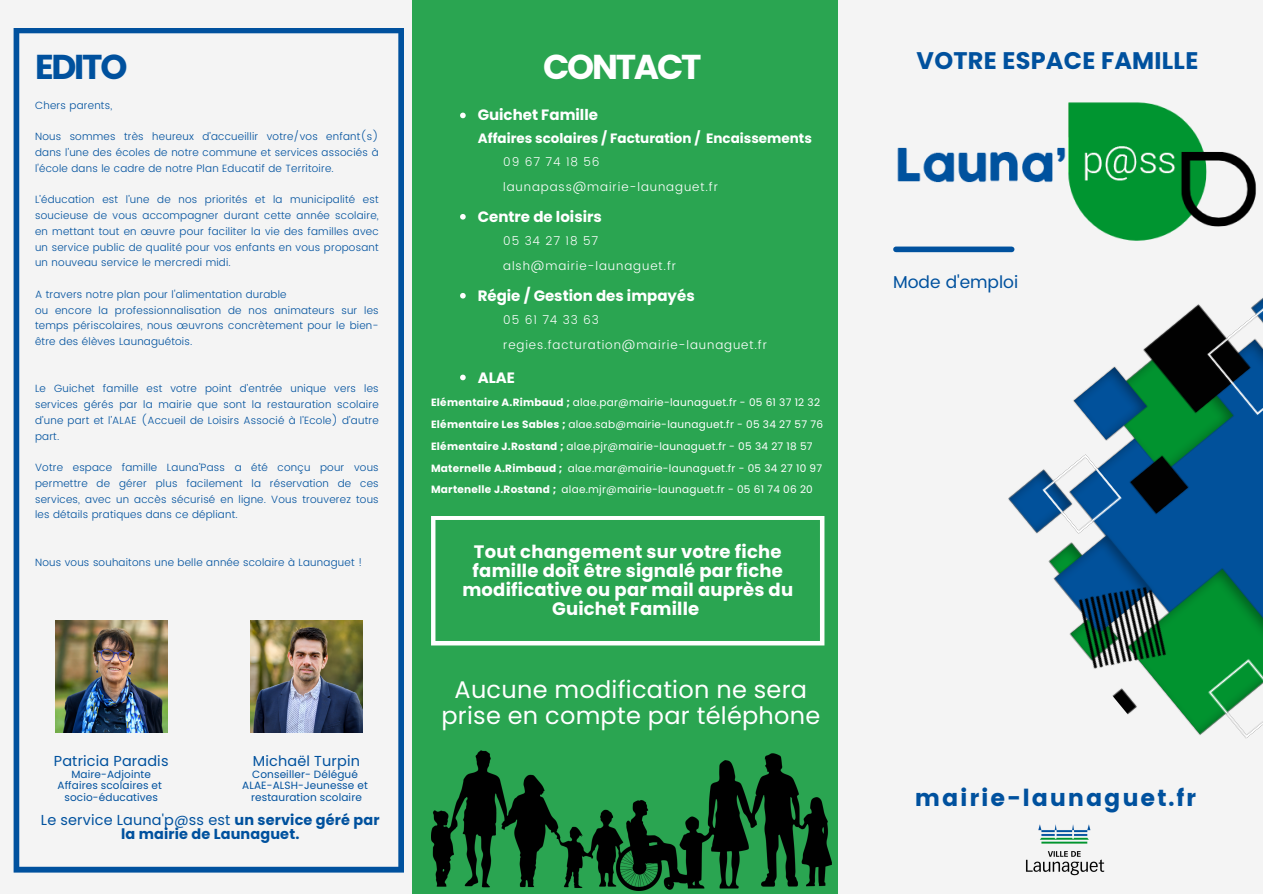
<style>
.page{position:relative;width:1263px;height:894px;background:#fff}
.page>*{position:absolute;margin:0;border:0;box-sizing:border-box;transform-origin:0 0}
.t1{font:700 34.5px "Poppins";letter-spacing:-.065em;color:#fff}
.t2{font:700 34.5px "Poppins";letter-spacing:-.065em;color:#00519e}
.t3{font:24px/25.8px "Poppins";letter-spacing:.01em;color:#fff;text-align:center}
.t4{font:700 24px "Poppins";letter-spacing:.01em;color:#00519e}
.t5{font:23.4px "Poppins";letter-spacing:.075em;color:#00519e}
.t6{font:700 18px/19px "Poppins";letter-spacing:.01em;color:#fff;text-align:center}
.t7{font:17.1px "Poppins";color:#00519e}
.t8{font:700 15px "Poppins";color:#fff}
.t9{font:700 14.4px/14.5px "Poppins";letter-spacing:.01em;color:#00519e;text-align:center}
.t10{font:14.4px "Poppins";letter-spacing:.01em;color:#00519e}
.t11{font:700 13.5px "Poppins";color:#fff}
.t12{font:300 12px "Poppins";letter-spacing:.075em;color:#fff}
.t13{font:300 10.5px/15.8px "Poppins";letter-spacing:.02em;color:#00519e;text-align:justify}
.t14{font:10.5px "Poppins";letter-spacing:.025em;color:#fff}
.t15{font:10.5px "Poppins";letter-spacing:.01em;color:#00519e}
.s1{font-weight:700}
.s2{font-weight:400}
</style>
<div class="page">
<div style="left:0;top:0;width:1263px;height:893px;background:#f4f4f4"></div>
<div style="left:413px;top:0;width:425px;height:893px;background:#2aa551"></div>
<img style="left:893px;top:102px;width:363px;height:151px">
<div style="left:896px;top:246px;width:116px;height:6px;background:#00519e"></div>
<svg style="left:14px;top:28px;width:390px;height:844px"></svg>
<svg style="left:431px;top:516px;width:393px;height:129px"></svg>
<img style="left:935px;top:213px;width:328px;height:526px">
<img style="left:431px;top:750px;width:400px;height:139px">
<img style="left:55px;top:620px;width:112px;height:112px">
<img style="left:251px;top:620px;width:111px;height:112px">
<img style="left:1026px;top:824px;width:79px;height:52px">
<svg style="left:460px;top:113px;width:6px;height:5px"></svg>
<svg style="left:460px;top:214px;width:6px;height:5px"></svg>
<svg style="left:460px;top:293px;width:6px;height:5px"></svg>
<svg style="left:460px;top:374px;width:6px;height:6px"></svg>
<p class="t2" style="left:35px;top:43px;width:94px">EDITO</p>
<p class="t4" style="left:917px;top:43px;width:283px">VOTRE ESPACE FAMILLE</p>
<p class="t1" style="left:543px;top:43px;width:160px">CONTACT</p>
<p class="t8" style="left:478px;top:105px;width:122px">Guichet Famille</p>
<p class="t11" style="left:478px;top:129px;width:335px">Affaires scolaires / Facturation / Encaissements</p>
<p class="t12" style="left:503px;top:154px;width:98px">09 67 74 18 56</p>
<p class="t12" style="left:503px;top:179px;width:216px">launapass@mairie-launaguet.fr</p>
<p class="t13" style="left:35px;top:97px;width:79px">Chers parents,</p>
<p class="t13" style="left:35px;top:129px;width:345px">Nous sommes très heureux d’accueillir votre/vos enfant(s) dans l’une des écoles de notre commune et services associés à l'école dans le cadre de notre Plan Educatif de Territoire.</p>
<p class="t13" style="left:35px;top:192px;width:345px">L’éducation est l’une de nos priorités et la municipalité est soucieuse de vous accompagner durant cette année scolaire, en mettant tout en œuvre pour faciliter la vie des familles avec un service public de qualité pour vos enfants en vous proposant un nouveau service le mercredi midi.</p>
<p class="t13" style="left:35px;top:286px;width:253px">A travers notre plan pour l'alimentation durable</p>
<p class="t13" style="left:35px;top:302px;width:345px">ou encore la professionnalisation de nos animateurs sur les temps périscolaires, nous œuvrons concrètement pour le bien&shy;être des élèves Launaguétois.</p>
<p class="t13" style="left:35px;top:381px;width:345px">Le Guichet famille est votre point d’entrée unique vers les services gérés par la mairie que sont la restauration scolaire d’une part et l’ALAE (Accueil de Loisirs Associé à l’Ecole) d’autre part.</p>
<p class="t13" style="left:35px;top:459px;width:345px">Votre espace famille Launa’Pass a été conçu pour vous permettre de gérer plus facilement la réservation de ces services, avec un accès sécurisé en ligne. Vous trouverez tous les détails pratiques dans ce dépliant.</p>
<p class="t13" style="left:35px;top:554px;width:329px">Nous vous souhaitons une belle année scolaire à Launaguet !</p>
<p class="t8" style="left:478px;top:206px;width:126px">Centre de loisirs</p>
<p class="t12" style="left:503px;top:233px;width:96px">05 34 27 18 57</p>
<p class="t12" style="left:503px;top:258px;width:174px">alsh@mairie-launaguet.fr</p>
<p class="t8" style="left:478px;top:285px;width:218px">Régie / Gestion des impayés</p>
<p class="t12" style="left:503px;top:312px;width:97px">05 61 74 33 63</p>
<p class="t12" style="left:503px;top:337px;width:265px">regies.facturation@mairie-launaguet.fr</p>
<p class="t7" style="left:893px;top:272px;width:127px">Mode d'emploi</p>
<p class="t8" style="left:478px;top:366px;width:39px">ALAE</p>
<p class="t14" style="left:431px;top:395px;width:390px"><span class="s1">Elémentaire A.Rimbaud ;</span> alae.par@mairie-launaguet.fr - 05 61 37 12 32</p>
<p class="t14" style="left:431px;top:416px;width:394px"><span class="s1">Elémentaire Les Sables ;</span> alae.sab@mairie-launaguet.fr - 05 34 27 57 76</p>
<p class="t14" style="left:431px;top:438px;width:383px"><span class="s1">Elémentaire J.Rostand ;</span> alae.pjr@mairie-launaguet.fr - 05 34 27 18 57</p>
<p class="t14" style="left:431px;top:460px;width:393px"><span class="s1">Maternelle A.Rimbaud ;</span> alae.mar@mairie-launaguet.fr - 05 34 27 10 97</p>
<p class="t14" style="left:431px;top:482px;width:383px"><span class="s1">Martenelle J.Rostand ;</span> alae.mjr@mairie-launaguet.fr - 05 61 74 06 20</p>
<p class="t6" style="left:462px;top:542px;width:332px">Tout changement sur votre fiche famille doit être signalé par fiche modificative ou par mail auprès du<br>Guichet Famille</p>
<p class="t10" style="left:54px;top:751px;width:116px">Patricia Paradis</p>
<p class="t15" style="left:71px;top:766px;width:81px">Maire-Adjointe</p>
<p class="t15" style="left:58px;top:778px;width:106px">Affaires scolaires et</p>
<p class="t15" style="left:65px;top:789px;width:95px">socio-éducatives</p>
<p class="t10" style="left:253px;top:751px;width:109px">Michaël Turpin</p>
<p class="t15" style="left:252px;top:766px;width:107px">Conseiller- Délégué</p>
<p class="t15" style="left:242px;top:778px;width:127px">ALAE-ALSH-Jeunesse et</p>
<p class="t15" style="left:251px;top:789px;width:112px">restauration scolaire</p>
<p class="t9" style="left:41px;top:812px;width:340px"><span class="s2">Le service Launa'p@ss est</span> un service géré par la mairie de Launaguet.</p>
<p class="t3" style="left:441px;top:676px;width:380px">Aucune modification ne sera prise en compte par téléphone</p>
<p class="t5" style="left:915px;top:783px;width:283px">mairie-launaguet.fr</p>
</div>
